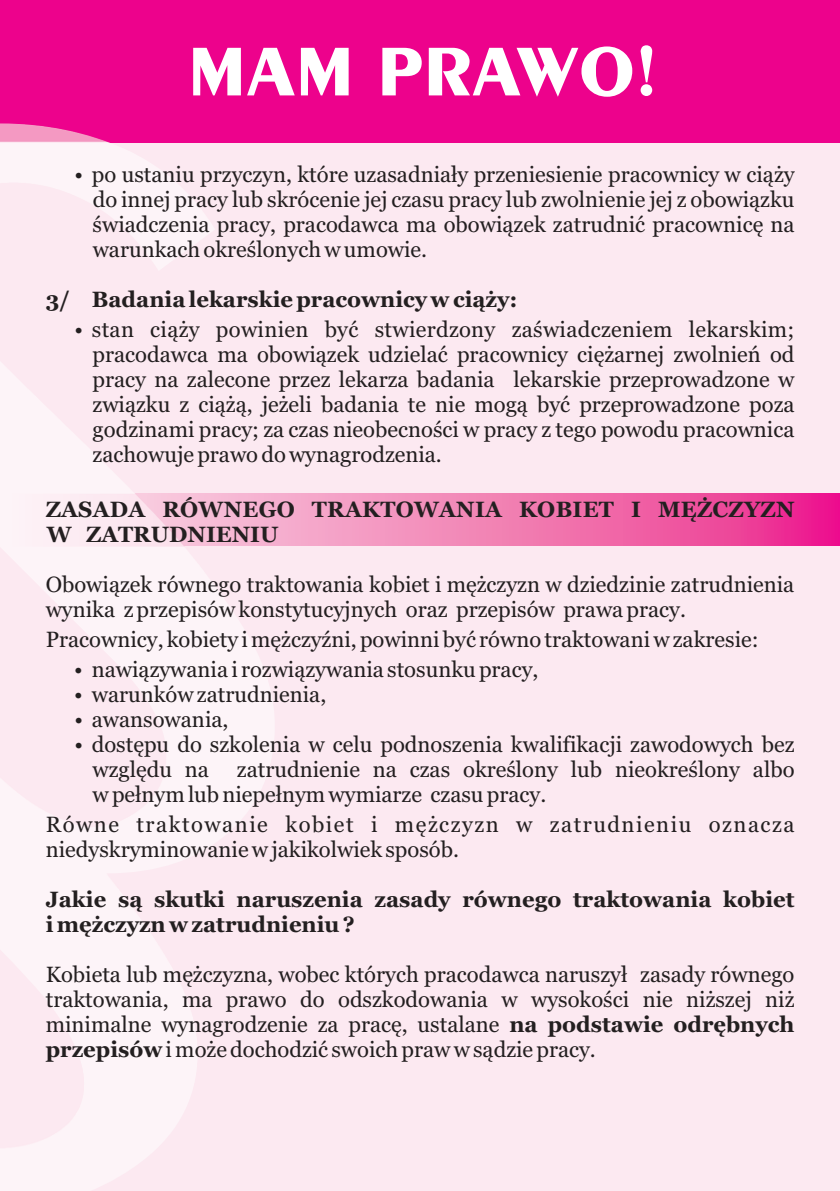
<style>
.page{position:relative;width:840px;height:1191px;background:#fff}
.page>*{position:absolute;margin:0;border:0;box-sizing:border-box;transform-origin:0 0}
.t1{font:700 73.4px "Penguin";color:#fff}
.t2{font:22px/25px "Georgia";color:#231f20;text-align:justify}
.t3{font:700 22px/25px "Georgia";color:#231f20}
.t4{font:22px/25px "Georgia";letter-spacing:.07em;color:#231f20}
.s1{font-weight:700}
</style>
<div class="page">
<div style="left:0;top:142px;width:839px;height:1049px;background:#fce9f1"></div>
<img style="left:275px;top:493px;width:564px;height:53px">
<div style="left:0;top:0;width:839px;height:142px;background:#ed028c"></div>
<img style="left:0;top:123px;width:275px;height:1068px">
<svg style="left:0;top:164px;width:1px;height:26px"></svg>
<h1 class="t1" style="left:188px;top:40px;width:469px">MAM PRAWO!</h1>
<p class="t2" style="left:93px;top:164px;width:703px;text-indent:-18px">• po ustaniu przyczyn, które uzasadniały przeniesienie pracownicy w ciąży do innej pracy lub skrócenie jej czasu pracy lub zwolnienie jej z obowiązku świadczenia pracy, pracodawca ma obowiązek zatrudnić pracownicę na warunkach określonych w umowie.</p>
<p class="t3" style="left:46px;top:289px;width:473px">3/ Badania lekarskie pracownicy w ciąży:</p>
<p class="t2" style="left:93px;top:319px;width:703px;text-indent:-18px">• stan ciąży powinien być stwierdzony zaświadczeniem lekarskim; pracodawca ma obowiązek udzielać pracownicy ciężarnej zwolnień od pracy na zalecone przez lekarza badania lekarskie przeprowadzone w związku z ciążą, jeżeli badania te nie mogą być przeprowadzone poza godzinami pracy; za czas nieobecności w pracy z tego powodu pracownica zachowuje prawo do wynagrodzenia.</p>
<p class="t3" style="left:46px;top:498px;width:749px">ZASADA RÓWNEGO TRAKTOWANIA KOBIET I MĘŻCZYZN<br>W ZATRUDNIENIU</p>
<p class="t2" style="left:46px;top:573px;width:749px">Obowiązek równego traktowania kobiet i mężczyzn w dziedzinie zatrudnienia wynika z przepisów konstytucyjnych oraz przepisów prawa pracy.</p>
<p class="t2" style="left:46px;top:628px;width:714px">Pracownicy, kobiety i mężczyźni, powinni być równo traktowani w zakresie:</p>
<p class="t2" style="left:74px;top:658px;width:465px">• nawiązywania i rozwiązywania stosunku pracy,</p>
<p class="t2" style="left:74px;top:683px;width:253px">• warunków zatrudnienia,</p>
<p class="t2" style="left:74px;top:708px;width:155px">• awansowania,</p>
<p class="t2" style="left:93px;top:733px;width:703px;text-indent:-18px">• dostępu do szkolenia w celu podnoszenia kwalifikacji zawodowych bez względu na</p>
<p class="t2" style="left:93px;top:758px;width:703px;text-indent:144px">zatrudnienie na czas określony lub nieokreślony albo w pełnym lub niepełnym wymiarze czasu pracy.</p>
<p class="t4" style="left:46px;top:813px;width:749px">Równe traktowanie kobiet i mężczyzn w zatrudnieniu oznacza niedyskryminowanie w jakikolwiek sposób.</p>
<p class="t3" style="left:46px;top:888px;width:749px">Jakie są skutki naruszenia zasady równego traktowania kobiet i mężczyzn w zatrudnieniu ?</p>
<p class="t2" style="left:46px;top:963px;width:749px">Kobieta lub mężczyzna, wobec których pracodawca naruszył zasady równego traktowania, ma prawo do odszkodowania w wysokości nie niższej niż minimalne wynagrodzenie za pracę, ustalane <span class="s1">na podstawie odrębnych przepisów</span> i może dochodzić swoich praw w sądzie pracy.</p>
</div>
